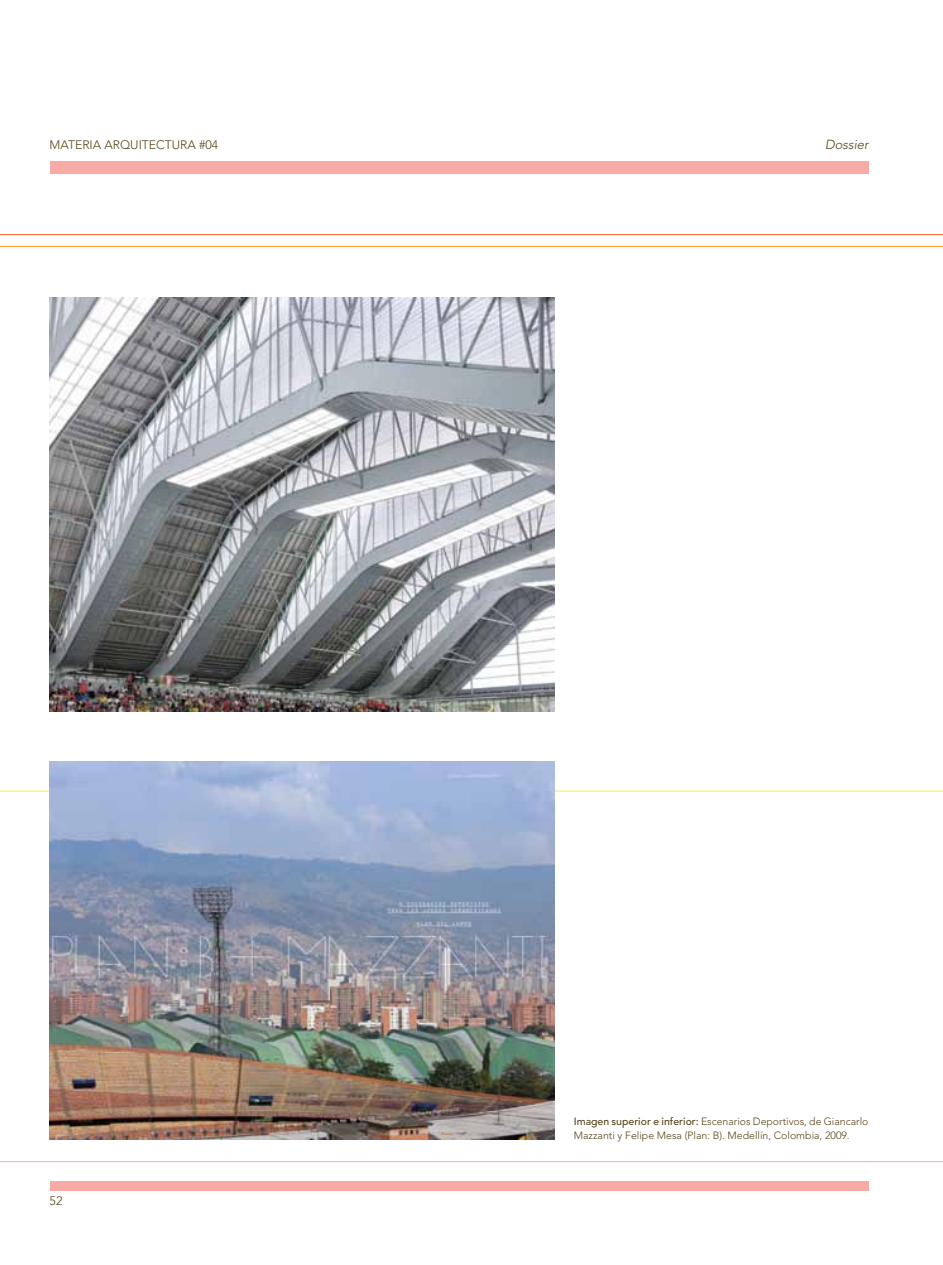
<style>
.page{position:relative;width:943px;height:1265px;background:#fff}
.page>*{position:absolute;margin:0;border:0;box-sizing:border-box;transform-origin:0 0}
.t1{font:italic 300 13.12px "Avenir LT Std";color:#574319}
.t2{font:300 12.25px "Avenir LT Std";color:#574319}
.t3{font:300 10.5px/14px "Avenir LT Std";color:#574319}
.s1{font-weight:500}
</style>
<div class="page">
<div style="left:50px;top:1181px;width:818px;height:10px;background:#f8aba6"></div>
<div style="left:50px;top:161px;width:818px;height:12px;background:#f8aba6"></div>
<hr style="left:0;top:234px;width:943px;height:1px;background:#f26529">
<hr style="left:0;top:246px;width:943px;height:1px;background:#f7941e">
<hr style="left:0;top:791px;width:943px;height:1px;background:#f9ed32">
<hr style="left:0;top:1161px;width:943px;height:1px;background:#f8aba6">
<img style="left:50px;top:298px;width:504px;height:414px">
<img style="left:50px;top:761px;width:504px;height:379px">
<p class="t2" style="left:50px;top:138px;width:170px">MATERIA ARQUITECTURA #04</p>
<p class="t1" style="left:825px;top:137px;width:45px">Dossier</p>
<p class="t2" style="left:50px;top:1194px;width:14px">52</p>
<p class="t3" style="left:574px;top:1115px;width:296px"><span class="s1">Imagen superior e inferior:</span> Escenarios Deportivos, de Giancarlo<br>Mazzanti y Felipe Mesa (Plan: B). Medellín, Colombia, 2009.</p>
</div>
